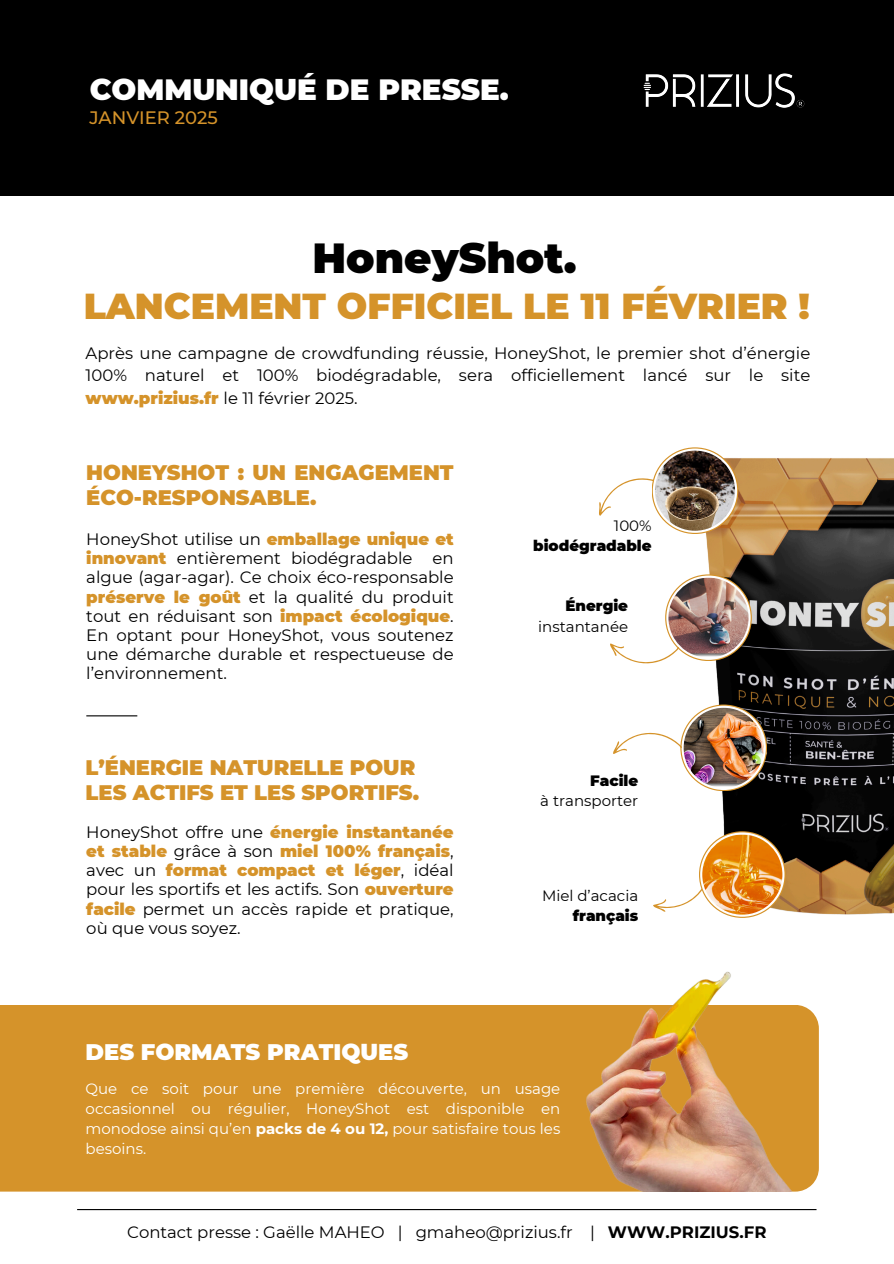
<style>
.page{position:relative;width:894px;height:1264px;background:#fff}
.page>*{position:absolute;margin:0;border:0;box-sizing:border-box;transform-origin:0 0}
.t1{font:900 42px "Montserrat";color:#000}
.t2{font:900 36px "Montserrat";color:#d5932a}
.t3{font:900 29.25px "Montserrat";color:#fff}
.t4{font:900 22.5px "Montserrat";color:#fff}
.t5{font:900 21px/24.8px "Montserrat";color:#d5932a}
.t6{font:500 18px "Montserrat";color:#d5932a}
.t7{font:16.5px/19.2px "Montserrat";color:#000;text-align:justify}
.t8{font:15px/20.2px "Montserrat";color:#fff;text-align:justify}
.t9{font:15px "Montserrat";color:#000}
.t10{font:900 15px "Montserrat";color:#000}
.s1{font-weight:900;color:#d5932a}
.s2{font-weight:700}
</style>
<div class="page">
<div style="left:0;top:0;width:893px;height:195px;background:#000"></div>
<img style="left:643px;top:73px;width:161px;height:35px">
<hr style="left:77px;top:1208px;width:739px;height:2px;background:#000">
<img style="left:682px;top:451px;width:211px;height:464px">
<div style="left:0;top:1005px;width:526px;height:186px;background:#d5932a"></div>
<img style="left:526px;top:898px;width:293px;height:293px">
<svg style="left:650px;top:865px;width:73px;height:59px"></svg>
<svg style="left:599px;top:478px;width:53px;height:38px"></svg>
<svg style="left:698px;top:831px;width:87px;height:86px"></svg>
<svg style="left:700px;top:832px;width:84px;height:84px"></svg>
<img style="left:702px;top:834px;width:80px;height:80px;border-radius:50%">
<svg style="left:651px;top:447px;width:87px;height:87px"></svg>
<svg style="left:652px;top:448px;width:85px;height:85px"></svg>
<img style="left:654px;top:450px;width:80px;height:80px;border-radius:50%">
<svg style="left:665px;top:574px;width:86px;height:87px"></svg>
<svg style="left:666px;top:575px;width:84px;height:85px"></svg>
<img style="left:668px;top:577px;width:80px;height:80px;border-radius:50%">
<svg style="left:680px;top:704px;width:86px;height:87px"></svg>
<svg style="left:681px;top:705px;width:84px;height:85px"></svg>
<img style="left:683px;top:707px;width:80px;height:80px;border-radius:50%">
<svg style="left:610px;top:638px;width:69px;height:26px"></svg>
<svg style="left:613px;top:732px;width:69px;height:27px"></svg>
<hr style="left:86px;top:715px;width:51px;height:1px;background:#000">
<p class="t3" style="left:90px;top:72px;width:420px">COMMUNIQUÉ DE PRESSE.</p>
<p class="t6" style="left:89px;top:107px;width:130px">JANVIER 2025</p>
<p class="t1" style="left:312px;top:232px;width:265px">HoneyShot.</p>
<p class="t2" style="left:84px;top:284px;width:727px">LANCEMENT OFFICIEL LE 11 FÉVRIER !</p>
<p class="t7" style="left:86px;top:342px;width:726px;line-height:22.5px">Après une campagne de crowdfunding réussie, HoneyShot, le premier shot d’énergie 100% naturel et 100% biodégradable, sera officiellement lancé sur le site <span class="s1">www.prizius.fr</span> le 11 février 2025.</p>
<p class="t5" style="left:86px;top:460px;width:369px">HONEYSHOT : UN ENGAGEMENT<br>ÉCO-RESPONSABLE.</p>
<p class="t7" style="left:86px;top:529px;width:369px">HoneyShot utilise un <span class="s1">emballage unique et innovant</span> entièrement biodégradable en algue (agar-agar). Ce choix éco-responsable <span class="s1">préserve le goût</span> et la qualité du produit tout en réduisant son <span class="s1">impact écologique</span>.<br>En optant pour HoneyShot, vous soutenez une démarche durable et respectueuse de l’environnement.</p>
<p class="t5" style="left:86px;top:755px;width:335px">L’ÉNERGIE NATURELLE POUR<br>LES ACTIFS ET LES SPORTIFS.</p>
<p class="t7" style="left:86px;top:822px;width:369px">HoneyShot offre une <span class="s1">énergie instantanée et stable</span> grâce à son <span class="s1">miel 100% français</span>, avec un <span class="s1">format compact et léger</span>, idéal pour les sportifs et les actifs. Son <span class="s1">ouverture facile</span> permet un accès rapide et pratique, où que vous soyez.</p>
<h6 class="t4" style="left:86px;top:1037px;width:324px">DES FORMATS PRATIQUES</h6>
<p class="t9" style="left:613px;top:516px;width:39px">100%</p>
<p class="t10" style="left:533px;top:536px;width:120px">biodégradable</p>
<h4 class="t10" style="left:565px;top:596px;width:64px">Énergie</h4>
<p class="t9" style="left:538px;top:617px;width:91px">instantanée</p>
<p class="t10" style="left:590px;top:771px;width:50px">Facile</p>
<h6 class="t9" style="left:540px;top:791px;width:99px">à transporter</h6>
<h6 class="t9" style="left:542px;top:886px;width:98px">Miel d’acacia</h6>
<p class="t10" style="left:572px;top:906px;width:67px">français</p>
<h3 class="t8" style="left:86px;top:1078px;width:476px">Que ce soit pour une première découverte, un usage occasionnel ou régulier, HoneyShot est disponible en monodose ainsi qu’en <span class="s2">packs de 4 ou 12,</span> pour satisfaire tous les besoins.</h3>
<h4 class="t7" style="left:127px;top:1222px;width:640px">Contact presse : Gaëlle MAHEO | gmaheo@prizius.fr | <span class="s2">WWW.PRIZIUS.FR</span></h4>
</div>
